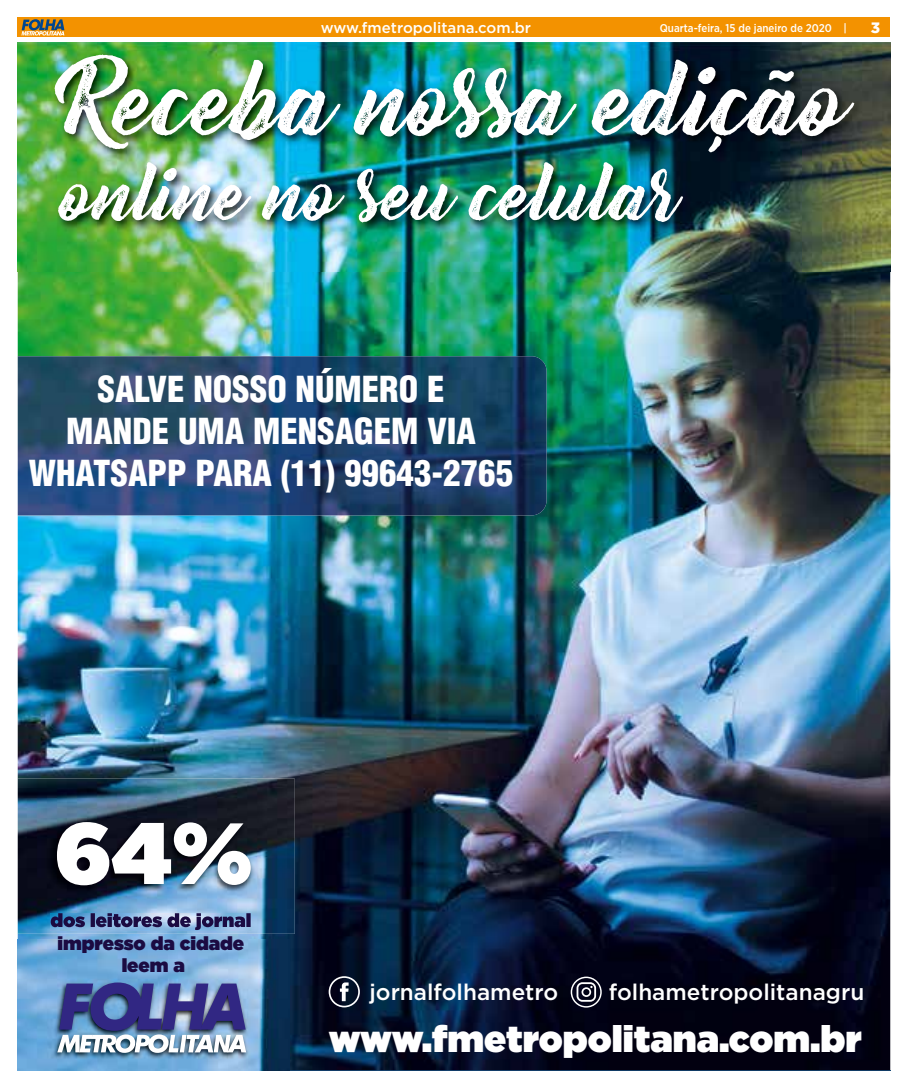
<style>
.page{position:relative;width:908px;height:1088px;background:#fff}
.page>*{position:absolute;margin:0;border:0;box-sizing:border-box;transform-origin:0 0}
.t1{font:92.5px "Bernadette Rough";color:#fff}
.t2{font:70.75px "Bernadette Rough";color:#fff}
.t3{font:900 37px "Gotham";color:#fff}
.t4{font:900 condensed 35px/42px "Helvetica LT Std";color:#fff;text-align:center}
.t5{font:500 22.5px "Gotham";color:#fff}
.t6{font:900 18.88px/22.6px "Gotham";color:#1b0b42;text-align:center}
.t7{font:500 15px "Gotham";color:#fff}
.t8{font:900 15px "Gotham";color:#fff}
.t9{font:500 11.25px "Gotham Narrow";color:#fff}
</style>
<div class="page">
<div style="left:18px;top:18px;width:871px;height:19px;background:#f39200"></div>
<svg style="left:21px;top:19px;width:43px;height:17px"></svg>
<hr style="left:289px;top:1070px;width:600px;height:1px;background:#113b65">
<img style="left:18px;top:44px;width:871px;height:1026px">
<img style="left:18px;top:939px;width:271px;height:132px">
<img style="left:57px;top:982px;width:189px;height:71px">
<img style="left:18px;top:779px;width:276px;height:155px">
<img style="left:51px;top:913px;width:200px;height:17px">
<svg style="left:57px;top:822px;width:194px;height:63px"></svg>
<img style="left:18px;top:43px;width:871px;height:1px">
<img style="left:18px;top:356px;width:528px;height:159px">
<svg style="left:328px;top:976px;width:32px;height:31px"></svg>
<svg style="left:570px;top:976px;width:31px;height:31px"></svg>
<p class="t7" style="left:320px;top:18px;width:212px">www.fmetropolitana.com.br</p>
<p class="t9" style="left:659px;top:21px;width:188px">Quarta-feira, 15 de janeiro de 2020 |</p>
<p class="t8" style="left:870px;top:19px;width:11px">3</p>
<h1 class="t1" style="left:64px;top:27px;width:788px">Receba nossa edição</h1>
<h2 class="t2" style="left:64px;top:137px;width:618px">online no seu celular</h2>
<p class="t4" style="left:29px;top:368px;width:486px">SALVE NOSSO NÚMERO E<br>MANDE UMA MENSAGEM VIA<br>WHATSAPP PARA (11) 99643-2765</p>
<p class="t6" style="left:57px;top:931px;width:188px">impresso da cidade leem a</p>
<p class="t5" style="left:369px;top:977px;width:190px">jornalfolhametro</p>
<p class="t5" style="left:608px;top:977px;width:257px">folhametropolitanagru</p>
<p class="t3" style="left:328px;top:1013px;width:534px">www.fmetropolitana.com.br</p>
</div>
